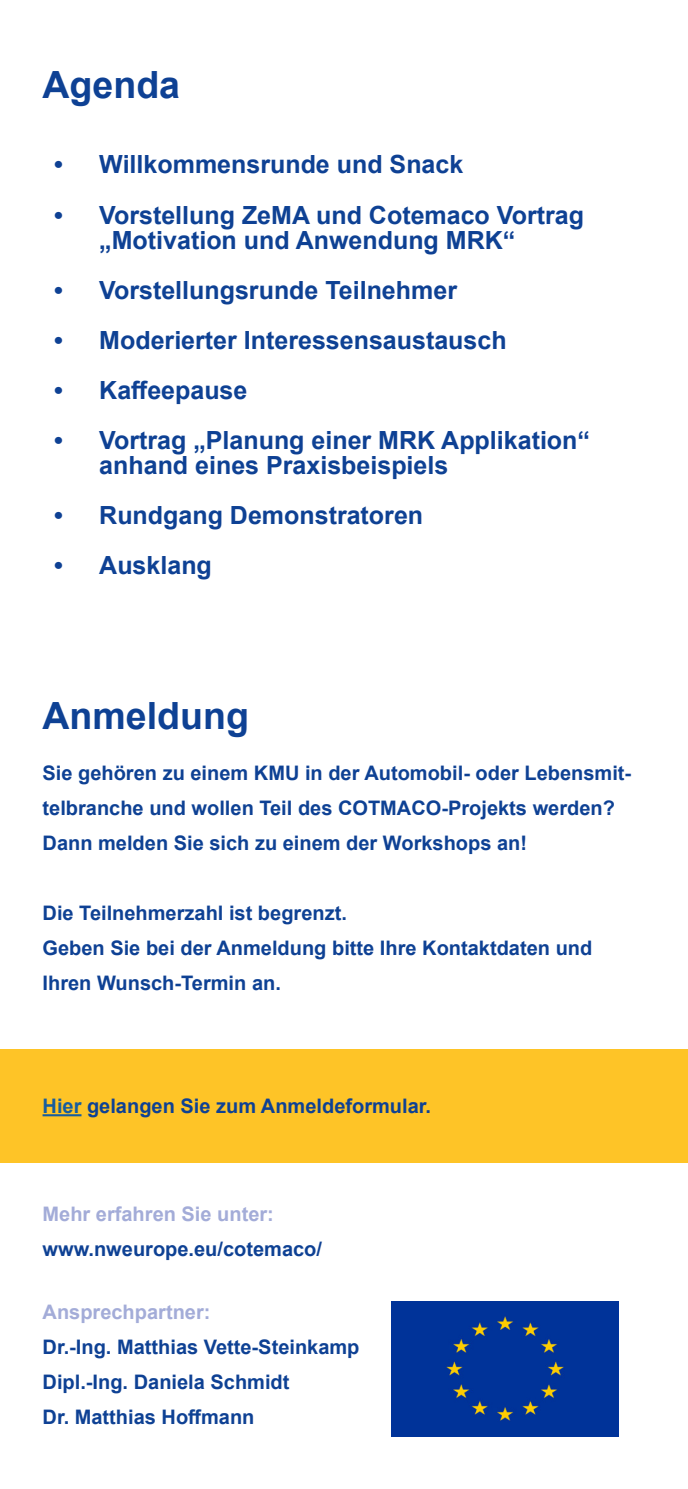
<style>
.page{position:relative;width:688px;height:1489px;background:#fff}
.page>*{position:absolute;margin:0;border:0;box-sizing:border-box;transform-origin:0 0}
.t1{font:700 37.5px "Arial";color:#0e4194}
.t2{font:700 25px/25px "Arial";color:#0e4194}
.t3{font:700 20px/35px "Arial";color:#0e4194}
.t4{font:700 20px "Arial";color:#a3acd8}
.s1{color:#175d9e}
</style>
<div class="page">
<div style="left:392px;top:1301px;width:226px;height:134px;background:#039"></div>
<div style="left:0;top:1049px;width:687px;height:113px;background:#fec427"></div>
<hr style="left:43px;top:1114px;width:38px;height:2px;background:#175d9e">
<h1 class="t1" style="left:43px;top:64px;width:139px">Agenda</h1>
<p class="t2" style="left:54px;top:152px;width:410px">• Willkommensrunde und Snack</p>
<p class="t2" style="left:99px;top:202px;width:486px;text-indent:-45px">• Vorstellung ZeMA und Cotemaco Vortrag „Motivation und Anwendung MRK“</p>
<p class="t2" style="left:54px;top:277px;width:404px">• Vorstellungsrunde Teilnehmer</p>
<p class="t2" style="left:54px;top:327px;width:454px">• Moderierter Interessensaustausch</p>
<p class="t2" style="left:54px;top:377px;width:195px">• Kaffeepause</p>
<p class="t2" style="left:99px;top:427px;width:492px;text-indent:-45px">• Vortrag „Planung einer MRK Applikation“ anhand eines Praxisbeispiels</p>
<p class="t2" style="left:54px;top:502px;width:370px">• Rundgang Demonstratoren</p>
<p class="t2" style="left:54px;top:552px;width:159px">• Ausklang</p>
<h1 class="t1" style="left:43px;top:695px;width:208px">Anmeldung</h1>
<p class="t3" style="left:43px;top:755px;width:590px">Sie gehören zu einem KMU in der Automobil- oder Lebensmit&shy;telbranche und wollen Teil des COTMACO-Projekts werden?<br>Dann melden Sie sich zu einem der Workshops an!</p>
<p class="t3" style="left:43px;top:895px;width:551px">Die Teilnehmerzahl ist begrenzt.<br>Geben Sie bei der Anmeldung bitte Ihre Kontaktdaten und<br>Ihren Wunsch-Termin an.</p>
<p class="t3" style="left:43px;top:1088px;width:390px"><span class="s1">Hier</span> gelangen Sie zum Anmeldeformular.</p>
<p class="t4" style="left:43px;top:1203px;width:233px">Mehr erfahren Sie unter:</p>
<p class="t3" style="left:43px;top:1231px;width:281px">www.nweurope.eu/cotemaco/</p>
<p class="t4" style="left:43px;top:1300px;width:169px">Ansprechpartner:</p>
<p class="t3" style="left:43px;top:1329px;width:318px">Dr.-Ing. Matthias Vette-Steinkamp<br>Dipl.-Ing. Daniela Schmidt<br>Dr. Matthias Hoffmann</p>
</div>
